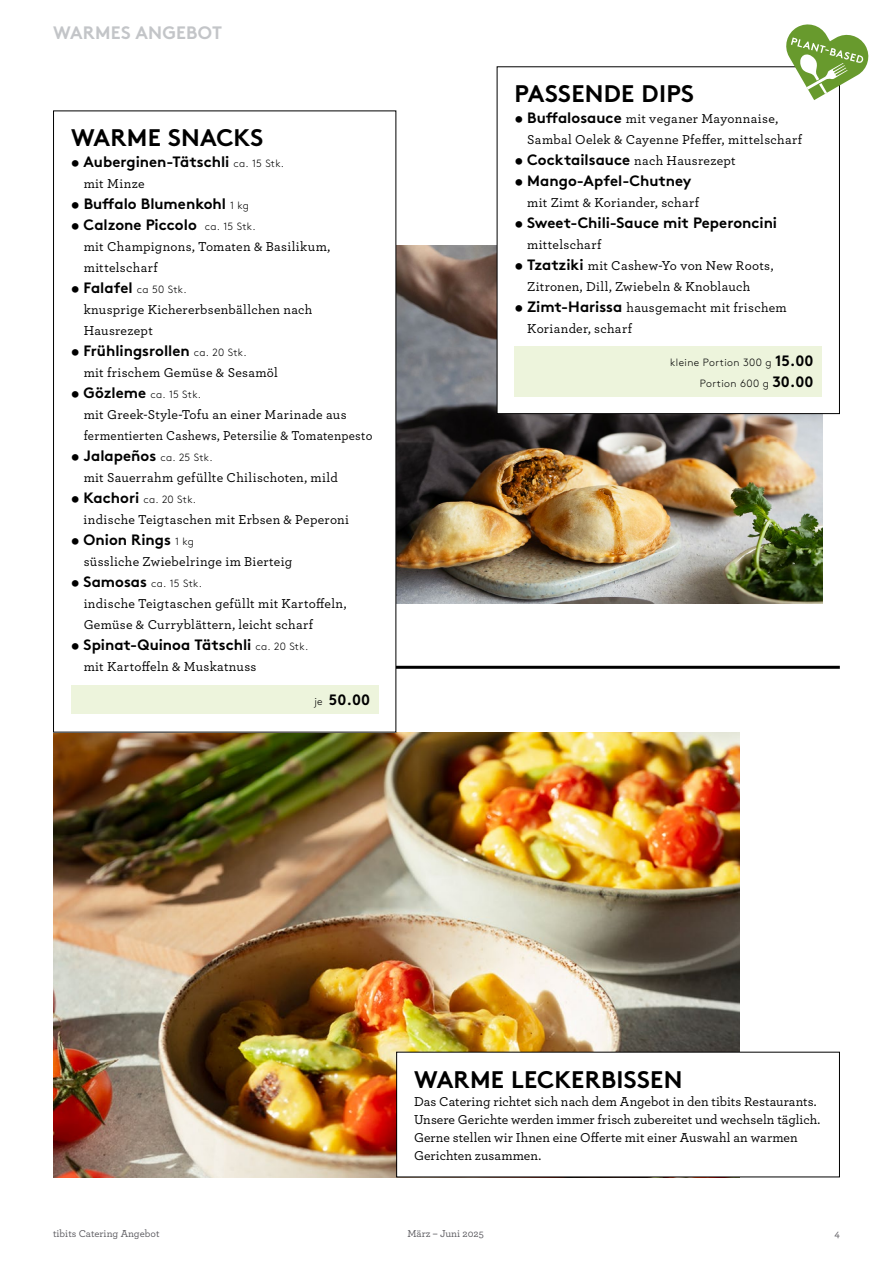
<style>
.page{position:relative;width:893px;height:1263px;background:#fff}
.page>*{position:absolute;margin:0;border:0;box-sizing:border-box;transform-origin:0 0}
.t1{font:700 24px "Brown Std";letter-spacing:.01em;color:#000}
.t2{font:700 18px "Brown Std";letter-spacing:.01em;color:#c3c5c8}
.t3{font:700 15px "Brown Std";color:#000}
.t4{font:500 13.5px/21px "Archer";letter-spacing:.015em;color:#000}
.t5{font:300 10.5px/21px "Brown Std";letter-spacing:.04em;color:#000;text-align:right}
.t6{font:500 10.5px "Archer";color:#5c5b60}
.s1{font-weight:300;font-size:10.5px}
.s2{font-weight:700;font-size:15px}
.s3{font-family:"Brown Std";font-weight:700;font-size:15px}
.s4{font-family:"Archer";font-weight:500;font-size:13.5px}
</style>
<div class="page">
<img style="left:53px;top:732px;width:686px;height:445px">
<img style="left:396px;top:245px;width:426px;height:359px">
<div style="left:397px;top:1052px;width:442px;height:125px;background:#fff"></div>
<hr style="left:53px;top:666px;width:787px;height:3px;background:#000">
<div style="left:497px;top:67px;width:342px;height:347px;background:#fff"></div>
<div style="left:514px;top:346px;width:308px;height:51px;background:#edf4dc"></div>
<div style="left:497px;top:66px;width:343px;height:348px;border:1px solid #000"></div>
<div style="left:54px;top:111px;width:342px;height:621px;background:#fff"></div>
<div style="left:71px;top:685px;width:307px;height:28px;background:#edf4dc"></div>
<svg style="left:783px;top:24px;width:86px;height:76px"></svg>
<h2 class="t2" style="left:53px;top:22px;width:170px">WARMES ANGEBOT</h2>
<h1 class="t1" style="left:71px;top:123px;width:194px">WARME SNACKS</h1>
<p class="t3" style="left:71px;top:153px;width:215px">• Auberginen-Tätschli <span class="s1">ca. 15 Stk.</span></p>
<p class="t4" style="left:84px;top:173px;width:63px">mit Minze</p>
<p class="t3" style="left:71px;top:195px;width:180px">• Buffalo Blumenkohl <span class="s1">1 kg</span></p>
<p class="t3" style="left:71px;top:216px;width:186px">• Calzone Piccolo <span class="s1">ca. 15 Stk.</span></p>
<p class="t4" style="left:84px;top:236px;width:248px">mit Champignons, Tomaten &amp; Basilikum, mittelscharf</p>
<p class="t3" style="left:71px;top:279px;width:117px">• Falafel <span class="s1">ca 50 Stk.</span></p>
<p class="t4" style="left:84px;top:299px;width:230px">knusprige Kichererbsenbällchen nach<br>Hausrezept</p>
<p class="t3" style="left:71px;top:342px;width:177px">• Frühlingsrollen <span class="s1">ca. 20 Stk.</span></p>
<p class="t4" style="left:84px;top:362px;width:196px">mit frischem Gemüse &amp; Sesamöl</p>
<p class="t5" style="left:71px;top:384px;width:132px"><span class="s2">• Gözleme</span> ca. 15 Stk.</p>
<p class="t4" style="left:84px;top:404px;width:290px">mit Greek-Style-Tofu an einer Marinade aus fermentierten Cashews, Petersilie &amp; Tomatenpesto</p>
<p class="t3" style="left:71px;top:447px;width:143px">• Jalapeños <span class="s1">ca. 25 Stk.</span></p>
<p class="t4" style="left:84px;top:467px;width:256px">mit Sauerrahm gefüllte Chilischoten, mild</p>
<p class="t5" style="left:71px;top:489px;width:127px"><span class="s2">• Kachori</span> ca. 20 Stk.</p>
<p class="t4" style="left:84px;top:509px;width:267px">indische Teigtaschen mit Erbsen &amp; Peperoni</p>
<p class="t3" style="left:71px;top:531px;width:125px">• Onion Rings <span class="s1">1 kg</span></p>
<p class="t4" style="left:84px;top:551px;width:210px">süssliche Zwiebelringe im Bierteig</p>
<p class="t5" style="left:71px;top:573px;width:133px"><span class="s2">• Samosas</span> ca. 15 Stk.</p>
<p class="t4" style="left:84px;top:593px;width:264px">indische Teigtaschen gefüllt mit Kartoffeln,<br>Gemüse &amp; Curryblättern, leicht scharf</p>
<p class="t3" style="left:71px;top:636px;width:239px">• Spinat-Quinoa Tätschli <span class="s1">ca. 20 Stk.</span></p>
<p class="t4" style="left:84px;top:656px;width:174px">mit Kartoffeln &amp; Muskatnuss</p>
<p class="t3" style="left:314px;top:690px;width:57px"><span class="s1">je</span> 50.00</p>
<h1 class="t1" style="left:515px;top:79px;width:181px">PASSENDE DIPS</h1>
<p class="t4" style="left:527px;top:107px;width:276px;text-indent:-13px"><span class="s3">• Buffalosauce</span> mit veganer Mayonnaise,<br>Sambal Oelek &amp; Cayenne Pfeffer, mittelscharf</p>
<p class="t3" style="left:514px;top:151px;width:223px">• Cocktailsauce <span class="s4">nach Hausrezept</span></p>
<p class="t3" style="left:514px;top:172px;width:179px">• Mango-Apfel-Chutney</p>
<p class="t4" style="left:527px;top:191px;width:173px">mit Zimt &amp; Koriander, scharf</p>
<p class="t3" style="left:514px;top:214px;width:264px">• Sweet-Chili-Sauce mit Peperoncini</p>
<p class="t4" style="left:527px;top:233px;width:76px">mittelscharf</p>
<p class="t4" style="left:527px;top:254px;width:248px;text-indent:-13px"><span class="s3">• Tzatziki</span> mit Cashew-Yo von New Roots,<br>Zitronen, Dill, Zwiebeln &amp; Knoblauch</p>
<p class="t4" style="left:527px;top:296px;width:261px;text-indent:-13px"><span class="s3">• Zimt-Harissa</span> hausgemacht mit frischem<br>Koriander, scharf</p>
<p class="t5" style="left:670px;top:352px;width:145px">kleine Portion 300 g <span class="s2">15.00<br></span>Portion 600 g <span class="s2">30.00</span></p>
<h1 class="t1" style="left:414px;top:1064px;width:270px">WARME LECKERBISSEN</h1>
<p class="t4" style="left:414px;top:1091px;width:408px;line-height:18px">Das Catering richtet sich nach dem Angebot in den tibits Restaurants.<br>Unsere Gerichte werden immer frisch zubereitet und wechseln täglich.<br>Gerne stellen wir Ihnen eine Offerte mit einer Auswahl an warmen Gerichten zusammen.</p>
<p class="t6" style="left:53px;top:1226px;width:108px">tibits Catering Angebot</p>
<p class="t6" style="left:407px;top:1226px;width:78px">März – Juni 2025</p>
<p class="t6" style="left:834px;top:1226px;width:7px">4</p>
</div>
